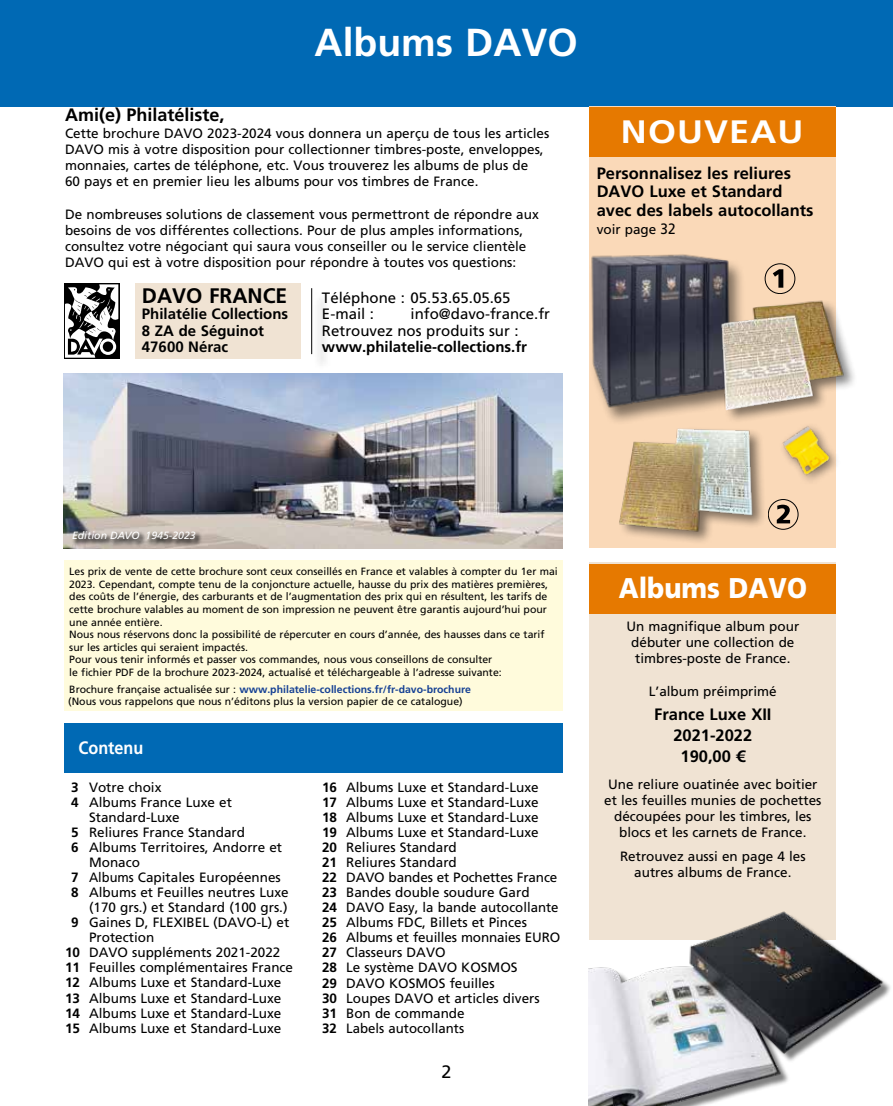
<style>
.page{position:relative;width:893px;height:1106px;background:#fff}
.page>*{position:absolute;margin:0;border:0;box-sizing:border-box;transform-origin:0 0}
.t1{font:700 39px "Frutiger LT Std";color:#fff}
.t2{font:700 32.4px "Frutiger LT Std";letter-spacing:.03em;color:#fff;scale:1.11 1}
.t3{font:900 28.5px "Frutiger LT Std";color:#fff;scale:.9 1}
.t4{font:700 21px "Frutiger LT Std";color:#000}
.t5{font:700 18px "Frutiger LT Std";color:#000}
.t6{font:700 18px "Frutiger LT Std";color:#fff;scale:.9 1}
.t7{font:18px "Frutiger LT Std";color:#000}
.t8{font:700 16.5px/21px "Frutiger LT Std";color:#000}
.t9{font:15px "Frutiger LT Std";color:#000}
.t10{font:700 15px "Frutiger LT Std";color:#000}
.t11{font:13.5px/15px "Frutiger LT Std";color:#000}
.t12{font:13.5px "Frutiger LT Std";color:#000;scale:.95 1}
.t13{font:10.5px/12.6px "Frutiger LT Std";color:#000}
.t14{font:italic 10.5px "Frutiger LT Std";color:#fff}
.s1{font-size:15px}
.s2{font-weight:700;color:#164194}
.s3{font-weight:700}
</style>
<div class="page">
<div style="left:0;top:0;width:893px;height:106px;background:#0069b4"></div>
<div style="left:64px;top:723px;width:498px;height:49px;background:#0069b4"></div>
<div style="left:64px;top:560px;width:498px;height:151px;background:#fffbdc"></div>
<div style="left:589px;top:563px;width:247px;height:377px;background:#f0e3d3"></div>
<img style="left:64px;top:373px;width:499px;height:176px">
<img style="left:589px;top:911px;width:301px;height:195px">
<div style="left:64px;top:283px;width:55px;height:76px;background:#000"></div>
<svg style="left:65px;top:284px;width:53px;height:74px"></svg>
<svg style="left:100px;top:338px;width:16px;height:17px"></svg>
<div style="left:103px;top:341px;width:10px;height:11px;background:#000;border-radius:50%"></div>
<div style="left:589px;top:106px;width:247px;height:441px;background:#fad9b8"></div>
<div style="left:589px;top:107px;width:246px;height:50px;background:#e67900"></div>
<div style="left:589px;top:564px;width:246px;height:49px;background:#e67900"></div>
<div style="left:314px;top:292px;width:17px;height:79px;background:#f7f7f7"></div>
<hr style="left:311px;top:288px;width:1px;height:66px;background:#000">
<div style="left:71px;top:530px;width:132px;height:16px;background:#000;opacity:.75"></div>
<div style="left:135px;top:283px;width:165px;height:75px;background:#f0e3d3"></div>
<img style="left:591px;top:254px;width:151px;height:159px">
<img style="left:702px;top:294px;width:152px;height:122px">
<img style="left:609px;top:415px;width:158px;height:127px">
<div style="left:779px;top:421px;width:62px;height:65px;background:#000;opacity:.5"></div>
<img style="left:779px;top:421px;width:62px;height:63px">
<svg style="left:777px;top:504px;width:13px;height:19px"></svg>
<div style="left:768px;top:499px;width:30px;height:30px;border:1px solid #000;border-radius:50%"></div>
<svg style="left:773px;top:269px;width:10px;height:19px"></svg>
<div style="left:765px;top:263px;width:30px;height:31px;border:1px solid #000;border-radius:50%"></div>
<h1 class="t1" style="left:315px;top:20px;width:265px">Albums DAVO</h1>
<h3 class="t5" style="left:65px;top:104px;width:161px">Ami(e) Philatéliste,</h3>
<p class="t11" style="left:65px;top:125px;width:486px;line-height:16.2px">Cette brochure DAVO 2023-2024 vous donnera un aperçu de tous les articles DAVO mis à votre disposition pour collectionner timbres-poste, enveloppes, monnaies, cartes de téléphone, etc. Vous trouverez les albums de plus de<br>60 pays et en premier lieu les albums pour vos timbres de France.</p>
<p class="t11" style="left:65px;top:206px;width:475px;line-height:16.2px">De nombreuses solutions de classement vous permettront de répondre aux besoins de vos différentes collections. Pour de plus amples informations, consultez votre négociant qui saura vous conseiller ou le service clientèle DAVO qui est à votre disposition pour répondre à toutes vos questions:</p>
<h3 class="t4" style="left:142px;top:283px;width:147px">DAVO FRANCE</h3>
<p class="t9" style="left:322px;top:289px;width:190px">Téléphone : 05.53.65.05.65</p>
<p class="t10" style="left:142px;top:305px;width:148px">Philatélie Collections</p>
<p class="t9" style="left:322px;top:305px;width:54px">E-mail :</p>
<p class="t9" style="left:410px;top:305px;width:141px">info@davo-france.fr</p>
<p class="t10" style="left:142px;top:322px;width:124px">8 ZA de Séguinot</p>
<p class="t9" style="left:322px;top:322px;width:198px">Retrouvez nos produits sur :</p>
<p class="t10" style="left:142px;top:338px;width:88px">47600 Nérac</p>
<p class="t10" style="left:322px;top:338px;width:207px">www.philatelie-collections.fr</p>
<h2 class="t2" style="left:621px;top:113px;width:166px">NOUVEAU</h2>
<p class="t8" style="left:597px;top:164px;width:196px;line-height:18px">Personnalisez les reliures<br>DAVO Luxe et Standard</p>
<p class="t8" style="left:597px;top:200px;width:218px">avec des labels autocollants</p>
<p class="t11" style="left:597px;top:222px;width:80px">voir page <span class="s1">32</span></p>
<p class="t14" style="left:72px;top:529px;width:125px">Edition DAVO 1945-2023</p>
<p class="t13" style="left:69px;top:565px;width:490px">Les prix de vente de cette brochure sont ceux conseillés en France et valables à compter du 1er mai 2023. Cependant, compte tenu de la conjoncture actuelle, hausse du prix des matières premières, des coûts de l’énergie, des carburants et de l’augmentation des prix qui en résultent, les tarifs de cette brochure valables au moment de son impression ne peuvent être garantis aujourd’hui pour une année entière.<br>Nous nous réservons donc la possibilité de répercuter en cours d’année, des hausses dans ce tarif sur les articles qui seraient impactés.<br>Pour vous tenir informés et passer vos commandes, nous vous conseillons de consulter<br>le fichier PDF de la brochure 2023-2024, actualisé et téléchargeable à l’adresse suivante:</p>
<p class="t13" style="left:68px;top:682px;width:404px">Brochure française actualisée sur : <span class="s2">www.philatelie-collections.fr/fr-davo-brochure </span>(Nous vous rappelons que nous n’éditons plus la version papier de ce catalogue)</p>
<h3 class="t6" style="left:79px;top:736px;width:74px">Contenu</h3>
<p class="t11" style="left:71px;top:780px;width:92px"><span class="s3">3</span> Votre choix</p>
<p class="t11" style="left:71px;top:795px;width:162px"><span class="s3">4</span> Albums France Luxe et</p>
<p class="t11" style="left:89px;top:810px;width:92px">Standard-Luxe</p>
<p class="t11" style="left:71px;top:825px;width:176px"><span class="s3">5</span> Reliures France Standard</p>
<p class="t11" style="left:71px;top:840px;width:213px"><span class="s3">6</span> Albums Territoires, Andorre et</p>
<p class="t11" style="left:89px;top:855px;width:52px">Monaco</p>
<p class="t12" style="left:71px;top:869px;width:222px"><span class="s3">7</span> Albums Capitales Européennes</p>
<p class="t11" style="left:71px;top:885px;width:219px"><span class="s3">8</span> Albums et Feuilles neutres Luxe</p>
<p class="t11" style="left:89px;top:900px;width:200px">(170 grs.) et Standard (100 grs.)</p>
<p class="t11" style="left:71px;top:915px;width:220px"><span class="s3">9</span> Gaines D, FLEXIBEL (DAVO-L) et</p>
<p class="t11" style="left:89px;top:930px;width:67px">Protection</p>
<p class="t11" style="left:65px;top:945px;width:217px"><span class="s3">10</span> DAVO suppléments 2021-2022</p>
<p class="t11" style="left:65px;top:960px;width:230px"><span class="s3">11</span> Feuilles complémentaires France</p>
<p class="t11" style="left:65px;top:975px;width:218px"><span class="s3">12</span> Albums Luxe et Standard-Luxe</p>
<p class="t11" style="left:65px;top:990px;width:218px"><span class="s3">13</span> Albums Luxe et Standard-Luxe</p>
<p class="t11" style="left:65px;top:1005px;width:218px"><span class="s3">14</span> Albums Luxe et Standard-Luxe</p>
<p class="t11" style="left:65px;top:1020px;width:218px"><span class="s3">15</span> Albums Luxe et Standard-Luxe</p>
<p class="t11" style="left:322px;top:780px;width:240px"><span class="s3">16</span> Albums Luxe et Standard-Luxe<br><span class="s3">17</span> Albums Luxe et Standard-Luxe<br><span class="s3">18</span> Albums Luxe et Standard-Luxe<br><span class="s3">19</span> Albums Luxe et Standard-Luxe<br><span class="s3">20</span> Reliures Standard<br><span class="s3">21</span> Reliures Standard<br><span class="s3">22</span> DAVO bandes et Pochettes France<br><span class="s3">23</span> Bandes double soudure Gard<br><span class="s3">24</span> DAVO Easy, la bande autocollante<br><span class="s3">25</span> Albums FDC, Billets et Pinces<br><span class="s3">26</span> Albums et feuilles monnaies EURO<br><span class="s3">27</span> Classeurs DAVO<br><span class="s3">28</span> Le système DAVO KOSMOS<br><span class="s3">29</span> DAVO KOSMOS feuilles<br><span class="s3">30</span> Loupes DAVO et articles divers<br><span class="s3">31</span> Bon de commande<br><span class="s3">32</span> Labels autocollants</p>
<h3 class="t7" style="left:441px;top:1061px;width:12px">2</h3>
<h3 class="t3" style="left:619px;top:571px;width:211px">Albums DAVO</h3>
<p class="t11" style="left:626px;top:618px;width:174px;line-height:16.2px;text-align:center">Un magnifique album pour débuter une collection de timbres-poste de France.</p>
<p class="t11" style="left:649px;top:683px;width:129px">L’album préimprimé</p>
<p class="t8" style="left:654px;top:703px;width:119px;text-align:center">France Luxe XII<br>2021-2022<br>190,00 €</p>
<p class="t11" style="left:604px;top:776px;width:219px;line-height:16.2px;text-align:center">Une reliure ouatinée avec boitier et les feuilles munies de pochettes découpées pour les timbres, les blocs et les carnets de France.</p>
<p class="t11" style="left:620px;top:848px;width:187px;line-height:16.2px;text-align:center">Retrouvez aussi en page 4 les autres albums de France.</p>
</div>
